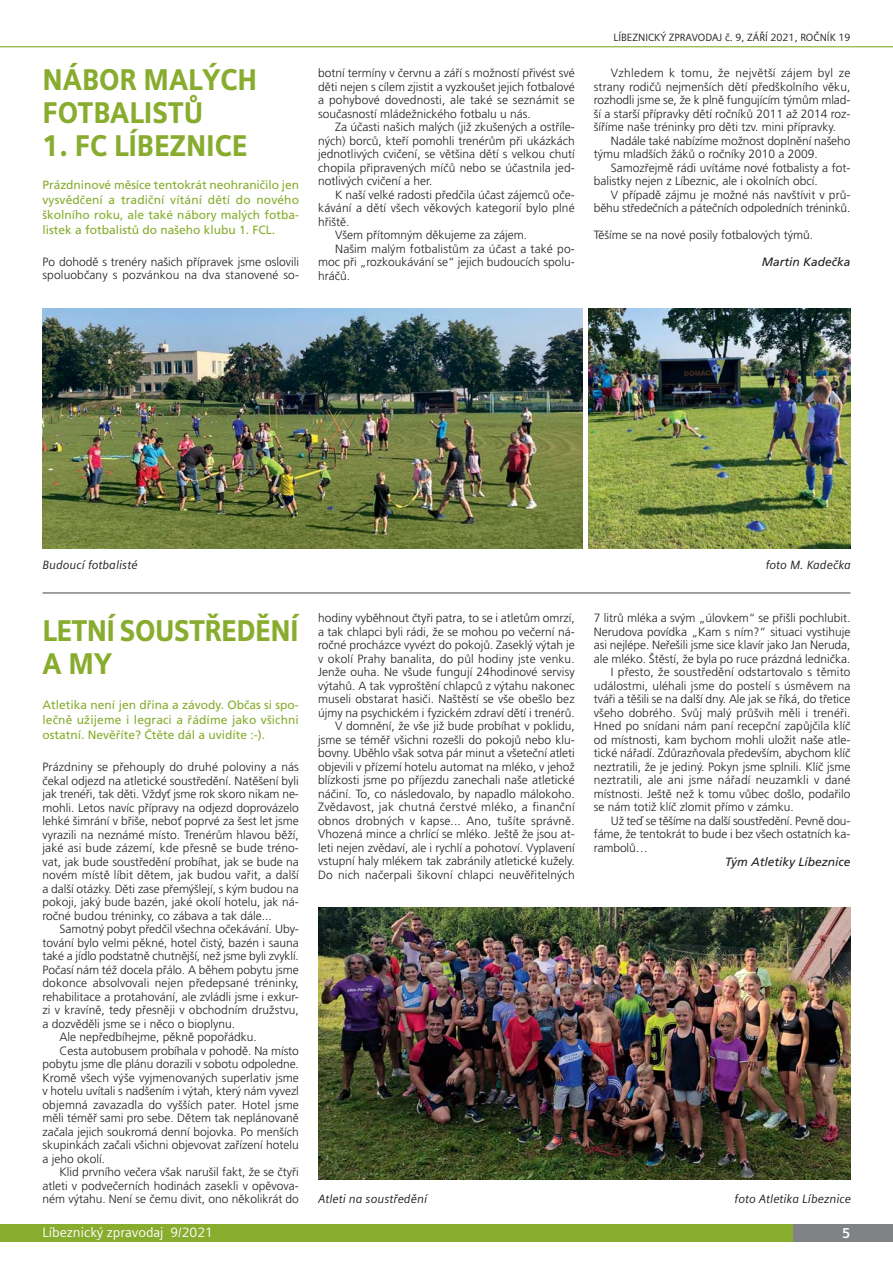
<style>
.page{position:relative;width:893px;height:1263px;background:#fff}
.page>*{position:absolute;margin:0;border:0;box-sizing:border-box;transform-origin:0 0}
.t1{font:900 30px/33px "Siemens Sans OT";color:#88ac2e;scale:.9 1}
.t2{font:900 30px/33px "Siemens Sans OT";letter-spacing:-.02em;color:#88ac2e;scale:.9 1}
.t3{font:700 14.25px "Siemens Sans OT";color:#fff}
.t4{font:13.5px "Siemens Sans OT";color:#fff}
.t5{font:300 12px/13.5px "Frutiger CE";color:#231f20;text-align:justify}
.t6{font:12px/15px "Frutiger CE";color:#88ac2e;text-align:justify}
.t7{font:italic 12px "Siemens Sans OT";color:#231f20}
.t8{font:italic 12px "Frutiger CE";color:#231f20}
.t9{font:10.5px "Siemens Sans OT";color:#231f20}
</style>
<div class="page">
<hr style="left:0;top:46px;width:893px;height:1px;background:#88ac2e">
<div style="left:0;top:1225px;width:845px;height:17px;background:#88ac2e"></div>
<div style="left:793px;top:1225px;width:100px;height:17px;background:#808285"></div>
<img style="left:43px;top:308px;width:540px;height:241px">
<img style="left:589px;top:308px;width:261px;height:241px">
<img style="left:318px;top:907px;width:532px;height:272px">
<hr style="left:43px;top:592px;width:807px;height:2px;background:#808285">
<h1 class="t1" style="left:43px;top:63px;width:240px">NÁBOR MALÝCH<br>FOTBALISTŮ</h1>
<h1 class="t1" style="left:43px;top:129px;width:230px">1. FC LÍBEZNICE</h1>
<p class="t6" style="left:43px;top:178px;width:258px">Prázdninové měsíce tentokrát neohraničilo jen vysvědčení a tradiční vítání dětí do nového školního roku, ale také nábory malých fotba&shy;listek a fotbalistů do našeho klubu 1. FCL.</p>
<p class="t5" style="left:43px;top:256px;width:258px">Po dohodě s trenéry našich přípravek jsme oslovili spoluobčany s pozvánkou na dva stanovené so-</p>
<p class="t5" style="left:318px;top:67px;width:258px">botní termíny v červnu a září s možností přivést své děti nejen s cílem zjistit a vyzkoušet jejich fotbalové a pohybové dovednosti, ale také se seznámit se současností mládežnického fotbalu u nás.</p>
<p class="t5" style="left:318px;top:121px;width:258px;text-indent:17px">Za účasti našich malých (již zkušených a ostříle&shy;ných) borců, kteří pomohli trenérům při ukázkách jednotlivých cvičení, se většina dětí s velkou chutí chopila připravených míčů nebo se účastnila jed&shy;notlivých cvičení a her.</p>
<p class="t5" style="left:335px;top:189px;width:241px">K naší velké radosti předčila účast zájemců oče-</p>
<p class="t5" style="left:318px;top:202px;width:258px">kávání a dětí všech věkových kategorií bylo plné</p>
<p class="t5" style="left:318px;top:216px;width:33px">hřiště.</p>
<p class="t5" style="left:335px;top:229px;width:193px">Všem přítomným děkujeme za zájem.</p>
<p class="t5" style="left:335px;top:243px;width:241px">Našim malým fotbalistům za účast a také po-</p>
<p class="t5" style="left:318px;top:256px;width:258px">moc při „rozkoukávání se“ jejich budoucích spolu-</p>
<p class="t5" style="left:318px;top:270px;width:34px">hráčů.</p>
<p class="t9" style="left:613px;top:34px;width:239px">LÍBEZNICKÝ ZPRAVODAJ č. 9, ZÁŘÍ 2021, ROČNÍK 19</p>
<p class="t5" style="left:594px;top:67px;width:258px;text-indent:17px">Vzhledem k tomu, že největší zájem byl ze strany rodičů nejmenších dětí předškolního věku, rozhodli jsme se, že k plně fungujícím týmům mlad&shy;ší a starší přípravky dětí ročníků 2011 až 2014 roz&shy;šíříme naše tréninky pro děti tzv. mini přípravky.</p>
<p class="t5" style="left:594px;top:135px;width:258px;text-indent:17px">Nadále také nabízíme možnost doplnění našeho týmu mladších žáků o ročníky 2010 a 2009.</p>
<p class="t5" style="left:594px;top:162px;width:258px;text-indent:17px">Samozřejmě rádi uvítáme nové fotbalisty a fot&shy;balistky nejen z Líbeznic, ale i okolních obcí.</p>
<p class="t5" style="left:594px;top:189px;width:258px;text-align:right">V případě zájmu je možné nás navštívit v prů&shy;běhu středečních a pátečních odpoledních tréninků.</p>
<p class="t5" style="left:594px;top:229px;width:221px">Těšíme se na nové posily fotbalových týmů.</p>
<p class="t8" style="left:762px;top:257px;width:90px">Martin Kadečka</p>
<p class="t7" style="left:43px;top:557px;width:97px">Budoucí fotbalisté</p>
<p class="t7" style="left:766px;top:557px;width:87px">foto M. Kadečka</p>
<h1 class="t2" style="left:43px;top:615px;width:286px">LETNÍ SOUSTŘEDĚNÍ<br>A MY</h1>
<p class="t6" style="left:43px;top:698px;width:258px">Atletika není jen dřina a závody. Občas si spo&shy;lečně užijeme i legraci a řádíme jako všichni ostatní. Nevěříte? Čtěte dál a uvidíte :-).</p>
<p class="t5" style="left:43px;top:761px;width:258px">Prázdniny se přehouply do druhé poloviny a nás čekal odjezd na atletické soustředění. Natěšení byli jak trenéři, tak děti. Vždyť jsme rok skoro nikam ne&shy;mohli. Letos navíc přípravy na odjezd doprovázelo lehké šimrání v břiše, neboť poprvé za šest let jsme vyrazili na neznámé místo. Trenérům hlavou běží, jaké asi bude zázemí, kde přesně se bude tréno&shy;vat, jak bude soustředění probíhat, jak se bude na novém místě líbit dětem, jak budou vařit, a další a další otázky. Děti zase přemýšlejí, s kým budou na pokoji, jaký bude bazén, jaké okolí hotelu, jak ná&shy;ročné budou tréninky, co zábava a tak dále...</p>
<p class="t5" style="left:60px;top:923px;width:241px">Samotný pobyt předčil všechna očekávání. Uby-</p>
<p class="t5" style="left:43px;top:937px;width:258px">tování bylo velmi pěkné, hotel čistý, bazén i sauna</p>
<p class="t5" style="left:43px;top:950px;width:258px">také a jídlo podstatně chutnější, než jsme byli zvyklí.</p>
<p class="t5" style="left:43px;top:964px;width:258px">Počasí nám též docela přálo. A během pobytu jsme</p>
<p class="t5" style="left:43px;top:977px;width:258px">dokonce absolvovali nejen předepsané tréninky,</p>
<p class="t5" style="left:43px;top:991px;width:258px">rehabilitace a protahování, ale zvládli jsme i exkur-</p>
<p class="t5" style="left:43px;top:1004px;width:258px">zi v kravíně, tedy přesněji v obchodním družstvu,</p>
<p class="t5" style="left:43px;top:1018px;width:194px">a dozvěděli jsme se i něco o bioplynu.</p>
<p class="t5" style="left:60px;top:1031px;width:199px">Ale nepředbíhejme, pěkně popořádku.</p>
<p class="t5" style="left:60px;top:1045px;width:241px">Cesta autobusem probíhala v pohodě. Na místo</p>
<p class="t5" style="left:43px;top:1058px;width:258px">pobytu jsme dle plánu dorazili v sobotu odpoledne.</p>
<p class="t5" style="left:43px;top:1072px;width:258px">Kromě všech výše vyjmenovaných superlativ jsme</p>
<p class="t5" style="left:43px;top:1085px;width:258px">v hotelu uvítali s nadšením i výtah, který nám vyvezl</p>
<p class="t5" style="left:43px;top:1099px;width:258px">objemná zavazadla do vyšších pater. Hotel jsme</p>
<p class="t5" style="left:43px;top:1112px;width:258px">měli téměř sami pro sebe. Dětem tak neplánovaně</p>
<p class="t5" style="left:43px;top:1126px;width:258px">začala jejich soukromá denní bojovka. Po menších</p>
<p class="t5" style="left:43px;top:1139px;width:258px">skupinkách začali všichni objevovat zařízení hotelu</p>
<p class="t5" style="left:43px;top:1153px;width:64px">a jeho okolí.</p>
<p class="t5" style="left:60px;top:1166px;width:241px">Klid prvního večera však narušil fakt, že se čtyři</p>
<p class="t5" style="left:43px;top:1180px;width:258px">atleti v podvečerních hodinách zasekli v opěvova-</p>
<p class="t5" style="left:43px;top:1193px;width:258px">ném výtahu. Není se čemu divit, ono několikrát do</p>
<p class="t5" style="left:318px;top:612px;width:258px;text-align:right">hodiny vyběhnout čtyři patra, to se i atletům omrzí, a tak chlapci byli rádi, že se mohou po večerní ná&shy;ročné procházce vyvézt do pokojů. Zaseklý výtah je v okolí Prahy banalita, do půl hodiny jste venku.<br>Jenže ouha. Ne všude fungují 24hodinové servisy výtahů. A tak vyproštění chlapců z výtahu nakonec museli obstarat hasiči. Naštěstí se vše obešlo bez újmy na psychickém i fyzickém zdraví dětí i trenérů.<br>V domnění, že vše již bude probíhat v poklidu, jsme se téměř všichni rozešli do pokojů nebo klu&shy;bovny. Uběhlo však sotva pár minut a všeteční atleti objevili v přízemí hotelu automat na mléko, v jehož blízkosti jsme po příjezdu zanechali naše atletické náčiní. To, co následovalo, by napadlo málokoho.<br>Zvědavost, jak chutná čerstvé mléko, a finanční obnos drobných v kapse... Ano, tušíte správně.<br>Vhozená mince a chrlící se mléko. Ještě že jsou at&shy;leti nejen zvědaví, ale i rychlí a pohotoví. Vyplavení vstupní haly mlékem tak zabránily atletické kužely.<br>Do nich načerpali šikovní chlapci neuvěřitelných</p>
<p class="t5" style="left:594px;top:612px;width:258px">7 litrů mléka a svým „úlovkem“ se přišli pochlubit.</p>
<p class="t5" style="left:594px;top:626px;width:258px">Nerudova povídka „Kam s ním?“ situaci vystihuje</p>
<p class="t5" style="left:594px;top:639px;width:258px">asi nejlépe. Neřešili jsme sice klavír jako Jan Neruda,</p>
<p class="t5" style="left:594px;top:653px;width:258px">ale mléko. Štěstí, že byla po ruce prázdná lednička.</p>
<p class="t5" style="left:611px;top:666px;width:241px">I přesto, že soustředění odstartovalo s těmito</p>
<p class="t5" style="left:594px;top:680px;width:258px">událostmi, uléhali jsme do postelí s úsměvem na</p>
<p class="t5" style="left:594px;top:693px;width:258px">tváři a těšili se na další dny. Ale jak se říká, do třetice</p>
<p class="t5" style="left:594px;top:707px;width:258px">všeho dobrého. Svůj malý průšvih měli i trenéři.</p>
<p class="t5" style="left:594px;top:720px;width:258px">Hned po snídani nám paní recepční zapůjčila klíč</p>
<p class="t5" style="left:594px;top:734px;width:258px">od místnosti, kam bychom mohli uložit naše atle-</p>
<p class="t5" style="left:594px;top:747px;width:258px">tické nářadí. Zdůrazňovala především, abychom klíč</p>
<p class="t5" style="left:594px;top:761px;width:258px">neztratili, že je jediný. Pokyn jsme splnili. Klíč jsme</p>
<p class="t5" style="left:594px;top:774px;width:258px">neztratili, ale ani jsme nářadí neuzamkli v dané</p>
<p class="t5" style="left:594px;top:788px;width:258px">místnosti. Ještě než k tomu vůbec došlo, podařilo</p>
<p class="t5" style="left:594px;top:801px;width:201px">se nám totiž klíč zlomit přímo v zámku.</p>
<p class="t5" style="left:611px;top:815px;width:241px">Už teď se těšíme na další soustředění. Pevně dou -</p>
<p class="t5" style="left:594px;top:828px;width:258px">fáme, že tentokrát to bude i bez všech ostatních ka-</p>
<p class="t5" style="left:594px;top:842px;width:55px">rambolů…</p>
<p class="t8" style="left:725px;top:857px;width:127px">Tým Atletiky Líbeznice</p>
<p class="t7" style="left:318px;top:1192px;width:110px">Atleti na soustředění</p>
<p class="t7" style="left:734px;top:1192px;width:118px">foto Atletika Líbeznice</p>
<p class="t4" style="left:43px;top:1227px;width:172px">Líbeznický zpravodaj 9/2021</p>
<p class="t3" style="left:842px;top:1227px;width:10px">5</p>
</div>
